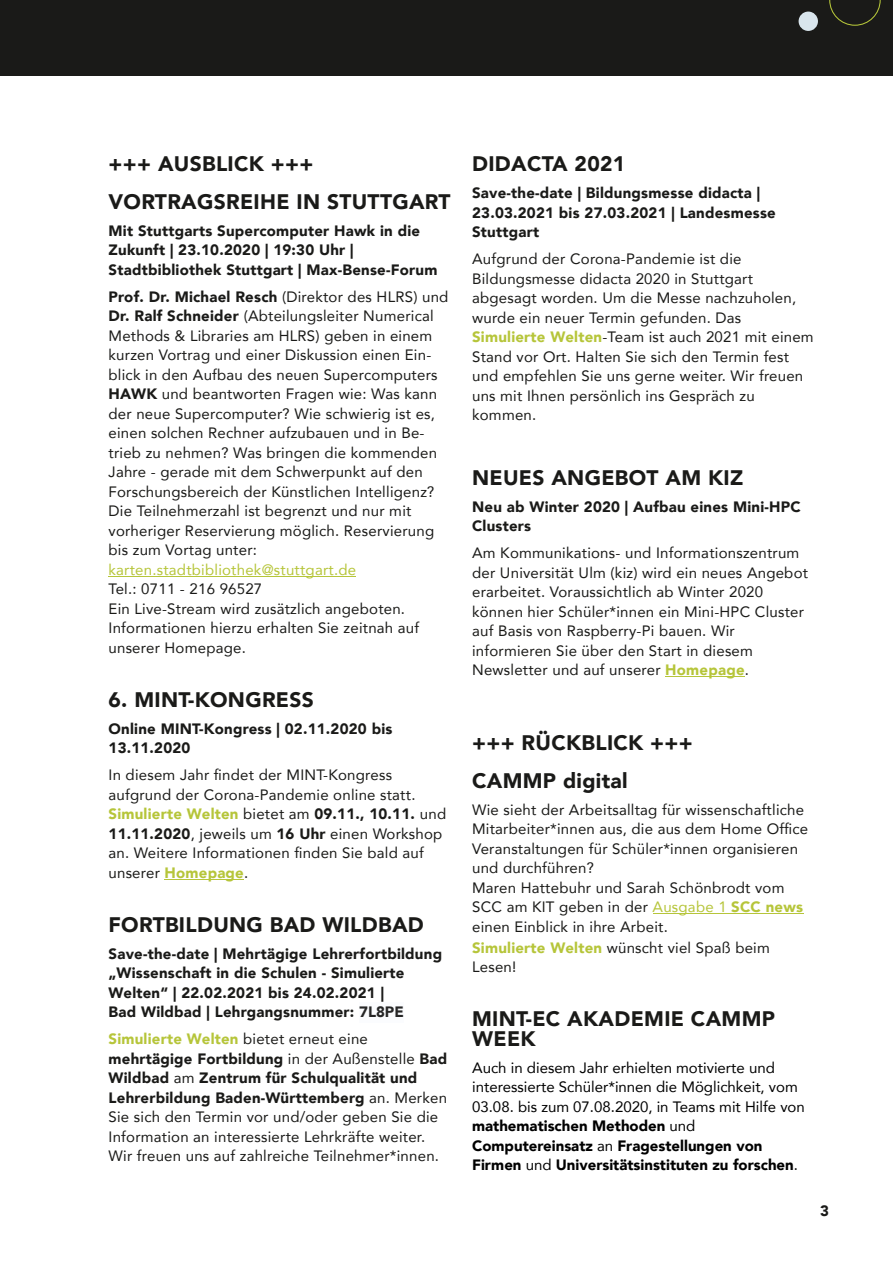
<style>
.page{position:relative;width:893px;height:1263px;background:#fff}
.page>*{position:absolute;margin:0;border:0;box-sizing:border-box;transform-origin:0 0}
.t1{font:900 21px/37.5px "Avenir";letter-spacing:.015em;color:#1a1a18}
.t2{font:15px/19.5px "Avenir";letter-spacing:.015em;color:#1a1a18}
.t3{font:900 15px/19.5px "Avenir";letter-spacing:.015em;color:#1a1a18}
.t4{font:15px/19.5px "Avenir";color:#000}
.t5{font:15px "Avenir";letter-spacing:.015em;color:#b6c53a}
.s1{font-weight:900}
.s2{font-weight:900;color:#b6c53a}
.s3{color:#262626}
.s4{color:#b6c53a}
</style>
<div class="page">
<div style="left:0;top:0;width:893px;height:75px;background:#1a1a18"></div>
<svg style="left:829px;top:0;width:52px;height:26px"></svg>
<div style="left:799px;top:12px;width:19px;height:19px;background:#d9e5ec;border-radius:50%"></div>
<div style="left:359px;top:1002px;width:45px;height:20px;background:#fbfcfe"></div>
<hr style="left:109px;top:576px;width:247px;height:1px;background:#b6c53a">
<hr style="left:165px;top:879px;width:79px;height:1px;background:#b6c53a">
<hr style="left:665px;top:676px;width:80px;height:1px;background:#b6c53a">
<hr style="left:653px;top:913px;width:150px;height:1px;background:#b6c53a">
<h1 class="t1" style="left:109px;top:146px;width:343px">+++ AUSBLICK +++<br>VORTRAGSREIHE IN STUTTGART</h1>
<p class="t3" style="left:109px;top:221px;width:330px">Mit Stuttgarts Supercomputer Hawk in die<br>Zukunft | 23.10.2020 | 19:30 Uhr |<br>Stadtbibliothek Stuttgart | Max-Bense-Forum</p>
<p class="t2" style="left:109px;top:287px;width:341px"><span class="s1">Prof. Dr. Michael Resch</span> (Direktor des HLRS) und <span class="s1">Dr. Ralf Schneider</span> (Abteilungsleiter Numerical Methods &amp; Libraries am HLRS) geben in einem kurzen Vortrag und einer Diskussion einen Ein&shy;blick in den Aufbau des neuen Supercomputers <span class="s1">HAWK</span> und beantworten Fragen wie: Was kann der neue Supercomputer? Wie schwierig ist es, einen solchen Rechner aufzubauen und in Be&shy;trieb zu nehmen? Was bringen die kommenden Jahre - gerade mit dem Schwerpunkt auf den Forschungsbereich der Künstlichen Intelligenz?<br>Die Teilnehmerzahl ist begrenzt und nur mit vorheriger Reservierung möglich. Reservierung bis zum Vortag unter:</p>
<p class="t5" style="left:109px;top:559px;width:249px">karten.stadtbibliothek@stuttgart.de</p>
<p class="t2" style="left:109px;top:579px;width:312px">Tel.: 0711 - 216 96527<br>Ein Live-Stream wird zusätzlich angeboten.<br>Informationen hierzu erhalten Sie zeitnah auf unserer Homepage.</p>
<h1 class="t1" style="left:109px;top:681px;width:207px">6. MINT-KONGRESS</h1>
<p class="t3" style="left:109px;top:719px;width:285px">Online MINT-Kongress | 02.11.2020 bis<br>13.11.2020</p>
<p class="t2" style="left:109px;top:765px;width:339px">In diesem Jahr findet der MINT-Kongress aufgrund der Corona-Pandemie online statt.<br><span class="s2">Simulierte Welten</span> bietet am <span class="s1">09.11., 10.11.</span> und <span class="s1">11.11.2020</span>, jeweils um <span class="s1">16 Uhr</span> einen Workshop an. Weitere Informationen finden Sie bald auf unserer <span class="s2">Homepage</span>.</p>
<h1 class="t1" style="left:109px;top:906px;width:317px">FORTBILDUNG BAD WILDBAD</h1>
<p class="t3" style="left:109px;top:944px;width:335px">Save-the-date | Mehrtägige Lehrerfortbildung „Wissenschaft in die Schulen - Simulierte Welten“ | 22.02.2021 bis 24.02.2021 |<br>Bad Wildbad | Lehrgangsnummer: <span class="s3">7L8PE</span></p>
<p class="t2" style="left:109px;top:1029px;width:340px"><span class="s2">Simulierte Welten</span> bietet erneut eine <span class="s1">mehrtägige Fortbildung</span> in der Außenstelle <span class="s1">Bad Wildbad</span> am <span class="s1">Zentrum für Schulqualität und Lehrerbildung Baden-Württemberg</span> an. Merken Sie sich den Termin vor und/oder geben Sie die Information an interessierte Lehrkräfte weiter.<br>Wir freuen uns auf zahlreiche Teilnehmer*innen.</p>
<h1 class="t1" style="left:472px;top:146px;width:155px">DIDACTA 2021</h1>
<p class="t3" style="left:472px;top:183px;width:305px">Save-the-date | Bildungsmesse didacta |<br>23.03.2021 bis 27.03.2021 | Landesmesse<br>Stuttgart</p>
<p class="t2" style="left:472px;top:249px;width:343px">Aufgrund der Corona-Pandemie ist die Bildungsmesse didacta 2020 in Stuttgart abgesagt worden. Um die Messe nachzuholen, wurde ein neuer Termin gefunden. Das <span class="s2">Simulierte Welten</span>-Team ist auch 2021 mit einem Stand vor Ort. Halten Sie sich den Termin fest und empfehlen Sie uns gerne weiter. Wir freuen uns mit Ihnen persönlich ins Gespräch zu kommen.</p>
<h1 class="t1" style="left:472px;top:459px;width:273px">NEUES ANGEBOT AM KIZ</h1>
<p class="t3" style="left:472px;top:497px;width:330px">Neu ab Winter 2020 | Aufbau eines Mini-HPC<br>Clusters</p>
<p class="t2" style="left:472px;top:543px;width:337px">Am Kommunikations- und Informationszentrum der Universität Ulm (kiz) wird ein neues Angebot erarbeitet. Voraussichtlich ab Winter 2020 können hier Schüler*innen ein Mini-HPC Cluster auf Basis von Raspberry-Pi bauen. Wir informieren Sie über den Start in diesem Newsletter und auf unserer <span class="s2">Homepage</span>.</p>
<h1 class="t1" style="left:472px;top:725px;width:222px">+++ RÜCKBLICK +++<br>CAMMP digital</h1>
<p class="t2" style="left:472px;top:800px;width:338px">Wie sieht der Arbeitsalltag für wissenschaftliche Mitarbeiter*innen aus, die aus dem Home Office Veranstaltungen für Schüler*innen organisieren und durchführen?<br>Maren Hattebuhr und Sarah Schönbrodt vom SCC am KIT geben in der <span class="s4">Ausgabe 1</span> <span class="s2">SCC news </span>einen Einblick in ihre Arbeit.</p>
<p class="t2" style="left:472px;top:938px;width:299px"><span class="s2">Simulierte Welten</span> wünscht viel Spaß beim<br>Lesen!</p>
<h1 class="t1" style="left:472px;top:1010px;width:304px;line-height:19.5px">MINT-EC AKADEMIE CAMMP<br>WEEK</h1>
<p class="t4" style="left:472px;top:1058px;width:334px">Auch in diesem Jahr erhielten motivierte und interessierte Schüler*innen die Möglichkeit, vom 03.08. bis zum 07.08.2020, in Teams mit Hilfe von <span class="s1">mathematischen Methoden</span> und <span class="s1">Computereinsatz</span> an <span class="s1">Fragestellungen von Firmen</span> und <span class="s1">Universitätsinstituten zu forschen</span>.</p>
<p class="t3" style="left:820px;top:1202px;width:10px">3</p>
</div>
